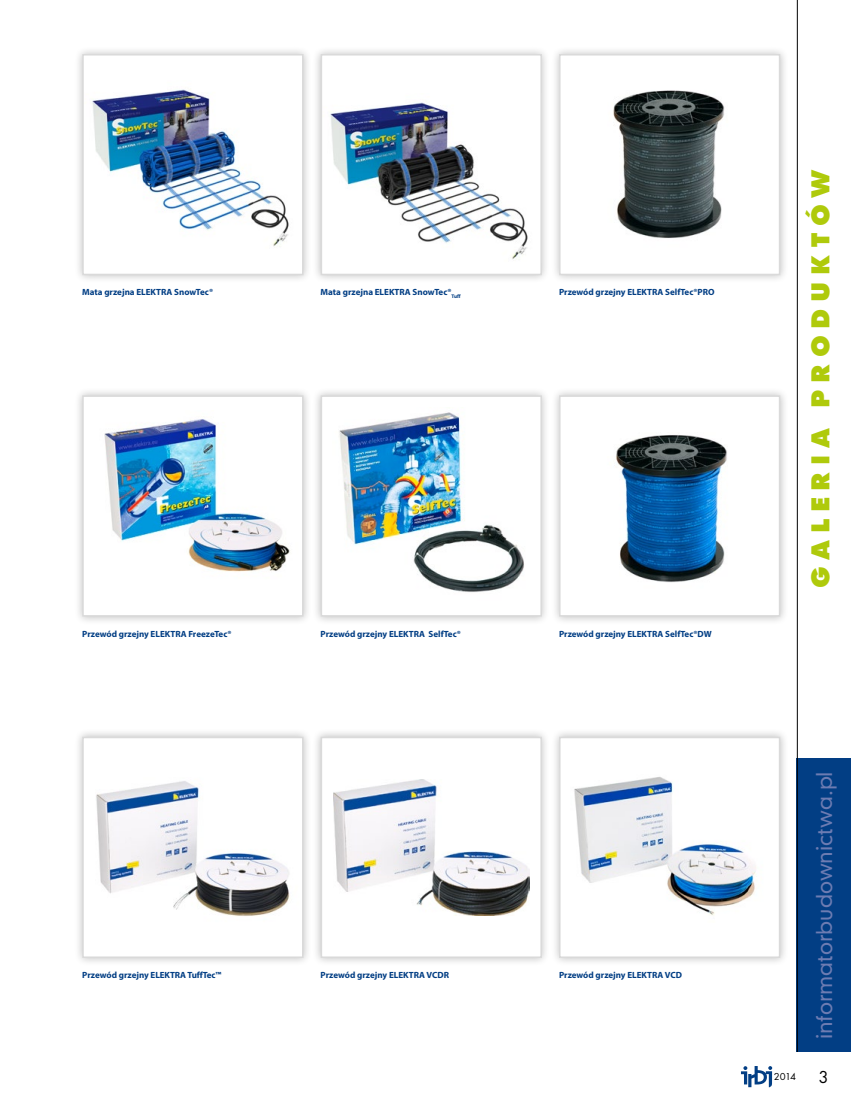
<style>
.page{position:relative;width:851px;height:1106px;background:#fff}
.page>*{position:absolute;margin:0;border:0;box-sizing:border-box;transform-origin:0 0}
.t1{font:700 27px "Futura TEE Extr";letter-spacing:.25em;color:#afca0b}
.t2{font:21px "Geometric 706 Md EU";color:#6d7cb2}
.t3{font:18px "Futura TEE";color:#000}
.t4{font:10.5px "Futura TEE";color:#000}
.kalkulator{font:700 9px "Myriad Pro";color:#023e84}
</style>
<div class="page">
<svg style="left:741px;top:1066px;width:31px;height:21px"></svg>
<div style="left:796px;top:758px;width:54px;height:294px;background:#023e84"></div>
<hr style="left:796px;top:0;width:1px;height:1052px;background:#000">
<div style="left:74px;top:728px;width:238px;height:238px;background:#000;opacity:.25"></div>
<div style="left:83px;top:737px;width:220px;height:220px;background:#fff"></div>
<img style="left:96px;top:781px;width:194px;height:135px">
<div style="left:82px;top:736px;width:221px;height:222px;border:2px solid #dadada"></div>
<div style="left:312px;top:45px;width:238px;height:239px;background:#000;opacity:.25"></div>
<div style="left:321px;top:55px;width:220px;height:219px;background:#fff"></div>
<img style="left:330px;top:102px;width:198px;height:158px">
<div style="left:320px;top:54px;width:222px;height:221px;border:2px solid #dadada"></div>
<div style="left:550px;top:45px;width:238px;height:239px;background:#000;opacity:.25"></div>
<img style="left:562px;top:57px;width:215px;height:215px">
<div style="left:559px;top:54px;width:221px;height:221px;border:2px solid #dadada"></div>
<div style="left:74px;top:387px;width:238px;height:238px;background:#000;opacity:.25"></div>
<div style="left:83px;top:396px;width:220px;height:220px;background:#fff"></div>
<img style="left:104px;top:419px;width:186px;height:153px">
<div style="left:82px;top:395px;width:221px;height:221px;border:2px solid #dadada"></div>
<div style="left:312px;top:387px;width:238px;height:238px;background:#000;opacity:.25"></div>
<div style="left:321px;top:396px;width:220px;height:220px;background:#fff"></div>
<img style="left:339px;top:412px;width:185px;height:180px">
<div style="left:320px;top:395px;width:222px;height:221px;border:2px solid #dadada"></div>
<div style="left:550px;top:387px;width:238px;height:238px;background:#000;opacity:.25"></div>
<img style="left:562px;top:398px;width:215px;height:215px">
<div style="left:559px;top:395px;width:221px;height:221px;border:2px solid #dadada"></div>
<div style="left:312px;top:728px;width:238px;height:238px;background:#000;opacity:.25"></div>
<div style="left:321px;top:737px;width:220px;height:220px;background:#fff"></div>
<img style="left:333px;top:779px;width:196px;height:136px">
<div style="left:320px;top:736px;width:222px;height:222px;border:2px solid #dadada"></div>
<div style="left:550px;top:728px;width:238px;height:238px;background:#000;opacity:.25"></div>
<div style="left:559px;top:737px;width:220px;height:220px;background:#fff"></div>
<img style="left:574px;top:777px;width:182px;height:139px">
<div style="left:559px;top:736px;width:221px;height:222px;border:2px solid #dadada"></div>
<div style="left:74px;top:45px;width:238px;height:239px;background:#000;opacity:.25"></div>
<div style="left:83px;top:55px;width:220px;height:219px;background:#fff"></div>
<img style="left:92px;top:89px;width:197px;height:158px">
<div style="left:82px;top:54px;width:221px;height:221px;border:2px solid #dadada"></div>
<p class="kalkulator" style="left:82px;top:286px;width:132px">Mata grzejna ELEKTRA SnowTec®</p>
<p class="kalkulator" style="left:320px;top:286px;width:142px">Mata grzejna ELEKTRA SnowTec®<sub>Tuff</sub></p>
<p class="kalkulator" style="left:559px;top:286px;width:157px">Przewód grzejny ELEKTRA SelfTec®PRO</p>
<p class="kalkulator" style="left:82px;top:627px;width:151px">Przewód grzejny ELEKTRA FreezeTec®</p>
<p class="kalkulator" style="left:320px;top:627px;width:142px">Przewód grzejny ELEKTRA SelfTec®</p>
<p class="kalkulator" style="left:559px;top:627px;width:154px">Przewód grzejny ELEKTRA SelfTec®DW</p>
<p class="kalkulator" style="left:82px;top:969px;width:141px">Przewód grzejny ELEKTRA TuffTec™</p>
<p class="kalkulator" style="left:320px;top:969px;width:130px">Przewód grzejny ELEKTRA VCDR</p>
<p class="kalkulator" style="left:559px;top:969px;width:125px">Przewód grzejny ELEKTRA VCD</p>
<h1 class="t1" style="left:804px;top:588px;width:419px;rotate:-90deg">GALERIA PRODUKTÓW</h1>
<p class="t4" style="left:773px;top:1070px;width:24px">2014</p>
<p class="t2" style="left:810px;top:1039px;width:269px;rotate:-90deg">informatorbudownictwa.pl</p>
<p class="t3" style="left:818px;top:1065px;width:12px">3</p>
</div>
